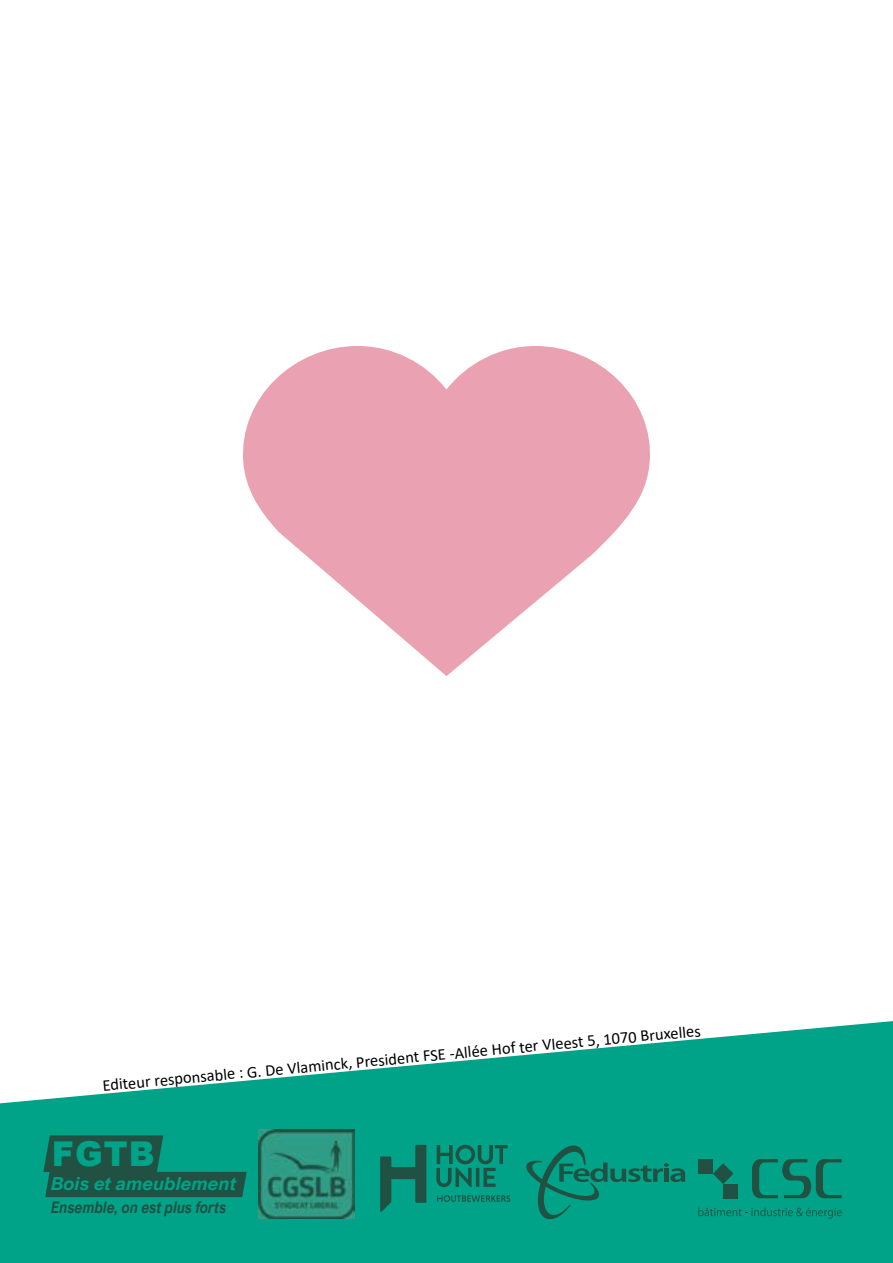
<style>
.page{position:relative;width:893px;height:1263px;background:#fff}
.page>*{position:absolute;margin:0;border:0;box-sizing:border-box;transform-origin:0 0}
.t1{font:900 34.2px "Arial";color:#00a388}
.t2{font:italic 700 18px "Arial Nova";color:#00a388;scale:1.04 1}
.t3{font:16.5px "Calibri";color:#000}
.t4{font:italic 700 16.05px "Arial Nova";color:#205142;scale:.85 1}
</style>
<div class="page">
<svg style="left:0;top:1021px;width:893px;height:242px;fill:#00a388"></svg>
<svg style="left:43px;top:1135px;width:204px;height:62px;background:#166855"></svg>
<svg style="left:752px;top:1159px;width:90px;height:39px;background:#0b866f"></svg>
<svg style="left:698px;top:1207px;width:144px;height:11px;background:#05937a"></svg>
<svg style="left:698px;top:1159px;width:40px;height:39px;background:#0d806a"></svg>
<img style="left:259px;top:1129px;width:96px;height:89px">
<svg style="left:243px;top:346px;width:407px;height:330px;fill:#eaa1b2"></svg>
<svg style="left:525px;top:1142px;width:160px;height:79px;background:#05957c"></svg>
<svg style="left:437px;top:1195px;width:73px;height:7px"></svg>
<svg style="left:436px;top:1145px;width:72px;height:42px;background:#0b846d"></svg>
<svg style="left:380px;top:1145px;width:46px;height:67px;background:#0f7b66"></svg>
<p class="t3" style="left:101px;top:1073px;width:602px;rotate:-5deg">Editeur responsable : G. De Vlaminck, President FSE -Allée Hof ter Vleest 5, 1070 Bruxelles</p>
<h1 class="t1" style="left:52px;top:1129px;width:104px">FGTB</h1>
<p class="t4" style="left:51px;top:1197px;width:208px">Ensemble, on est plus forts</p>
<p class="t2" style="left:51px;top:1173px;width:180px">Bois et ameublement</p>
</div>
